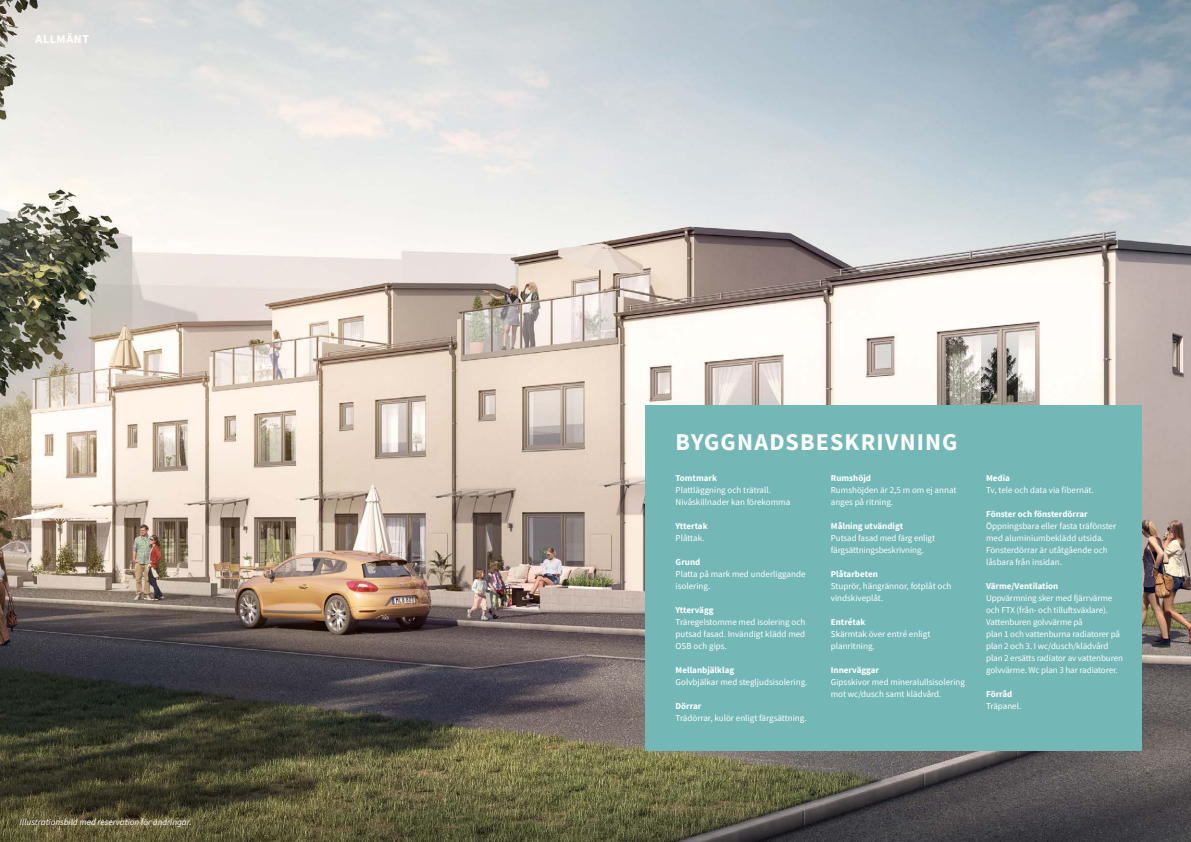
<style>
.page{position:relative;width:1191px;height:842px;background:#fff}
.page>*{position:absolute;margin:0;border:0;box-sizing:border-box;transform-origin:0 0}
.Specialrubrik_24_24{font:700 24px "Source Sans Pro";letter-spacing:.045em;color:#fff}
.Kapitel{font:700 12px "Source Sans Pro";letter-spacing:.055em;color:#fff}
.Brödtext_9_12{font:9px/12px "Source Sans Pro";color:#fff}
.Brödtextrubrik_9_12{font:700 9px "Source Sans Pro";color:#fff}
.Brödtextrubrik_9_12-2{font:9px "Source Sans Pro";color:#fff}
.Brödtext_9_12-2{font:italic 9px "Source Sans Pro";color:#fff}
.Brödtextrubrik_9_12-3{font:700 9px "Source Sans Pro";letter-spacing:-.02em;color:#fff}
.Brödtext_9_12-3{font:700 9px "Source Sans Pro";color:#fff}
</style>
<div class="page">
<img style="left:0;top:0;width:1191px;height:842px">
<div style="left:645px;top:405px;width:496px;height:345px;background:#73b7b6"></div>
<p class="Kapitel" style="left:35px;top:30px;width:55px">ALLMÄNT</p>
<p class="Brödtext_9_12-2" style="left:20px;top:816px;width:173px">Illustrationsbild med reservation för ändringar.</p>
<p class="Specialrubrik_24_24" style="left:675px;top:426px;width:283px">BYGGNADSBESKRIVNING</p>
<p class="Brödtextrubrik_9_12" style="left:675px;top:472px;width:43px">Tomtmark</p>
<p class="Brödtext_9_12" style="left:675px;top:484px;width:116px">Plattläggning och trätrall.<br>Nivåskillnader kan förekomma</p>
<p class="Brödtextrubrik_9_12-3" style="left:675px;top:520px;width:34px">Yttertak</p>
<p class="Brödtext_9_12" style="left:675px;top:532px;width:30px">Plåttak.</p>
<p class="Brödtextrubrik_9_12" style="left:675px;top:556px;width:26px">Grund</p>
<p class="Brödtext_9_12" style="left:675px;top:568px;width:131px">Platta på mark med underliggande isolering.</p>
<p class="Brödtextrubrik_9_12" style="left:675px;top:604px;width:40px">Yttervägg</p>
<p class="Brödtext_9_12" style="left:675px;top:616px;width:131px;text-align:justify">Träregelstomme med isolering och putsad fasad. Invändigt klädd med OSB och gips.</p>
<p class="Brödtextrubrik_9_12" style="left:675px;top:664px;width:60px">Mellanbjälklag</p>
<p class="Brödtext_9_12" style="left:675px;top:676px;width:133px">Golvbjälkar med stegljudsisolering.</p>
<p class="Brödtextrubrik_9_12" style="left:675px;top:700px;width:27px">Dörrar</p>
<p class="Brödtextrubrik_9_12-2" style="left:675px;top:712px;width:133px">Trädörrar, kulör enligt färgsättning.</p>
<p class="Brödtextrubrik_9_12" style="left:831px;top:472px;width:42px">Rumshöjd</p>
<p class="Brödtext_9_12" style="left:831px;top:484px;width:127px">Rumshöjden är 2,5 m om ej annat anges på ritning.</p>
<p class="Brödtextrubrik_9_12" style="left:831px;top:520px;width:74px">Målning utvändigt</p>
<p class="Brödtext_9_12" style="left:831px;top:532px;width:106px">Putsad fasad med färg enligt färgsättningsbeskrivning.</p>
<p class="Brödtextrubrik_9_12" style="left:831px;top:568px;width:48px">Plåtarbeten</p>
<p class="Brödtext_9_12" style="left:831px;top:580px;width:122px">Stuprör, hängrännor, fotplåt och vindskiveplåt.</p>
<p class="Brödtext_9_12-3" style="left:831px;top:616px;width:36px">Entrétak</p>
<p class="Brödtext_9_12" style="left:831px;top:628px;width:101px">Skärmtak över entré enligt planritning.</p>
<p class="Brödtextrubrik_9_12" style="left:831px;top:664px;width:50px">Innerväggar</p>
<p class="Brödtext_9_12" style="left:831px;top:676px;width:136px">Gipsskivor med mineralullsisolering mot wc/dusch samt klädvård.</p>
<p class="Brödtextrubrik_9_12" style="left:986px;top:472px;width:25px">Media</p>
<p class="Brödtextrubrik_9_12-2" style="left:986px;top:484px;width:109px">Tv, tele och data via fibernät.</p>
<p class="Brödtextrubrik_9_12" style="left:986px;top:508px;width:103px">Fönster och fönsterdörrar</p>
<p class="Brödtext_9_12" style="left:986px;top:520px;width:132px">Öppningsbara eller fasta träfönster med aluminiumbeklädd utsida.<br>Fönsterdörrar är utåtgående och låsbara från insidan.</p>
<p class="Brödtextrubrik_9_12" style="left:986px;top:580px;width:74px">Värme/Ventilation</p>
<p class="Brödtext_9_12" style="left:986px;top:592px;width:128px">Uppvärmning sker med fjärrvärme och FTX (från- och tilluftsväxlare).<br>Vattenburen golvvärme på</p>
<p class="Brödtext_9_12" style="left:986px;top:628px;width:138px">plan 1 och vattenburna radiatorer på plan 2 och 3. I wc/dusch/klädvård plan 2 ersätts radiator av vattenburen</p>
<p class="Brödtext_9_12" style="left:986px;top:664px;width:133px">golvvärme. Wc plan 3 har radiatorer.</p>
<p class="Brödtextrubrik_9_12" style="left:986px;top:688px;width:28px">Förråd</p>
<p class="Brödtext_9_12" style="left:986px;top:700px;width:37px">Träpanel.</p>
</div>
